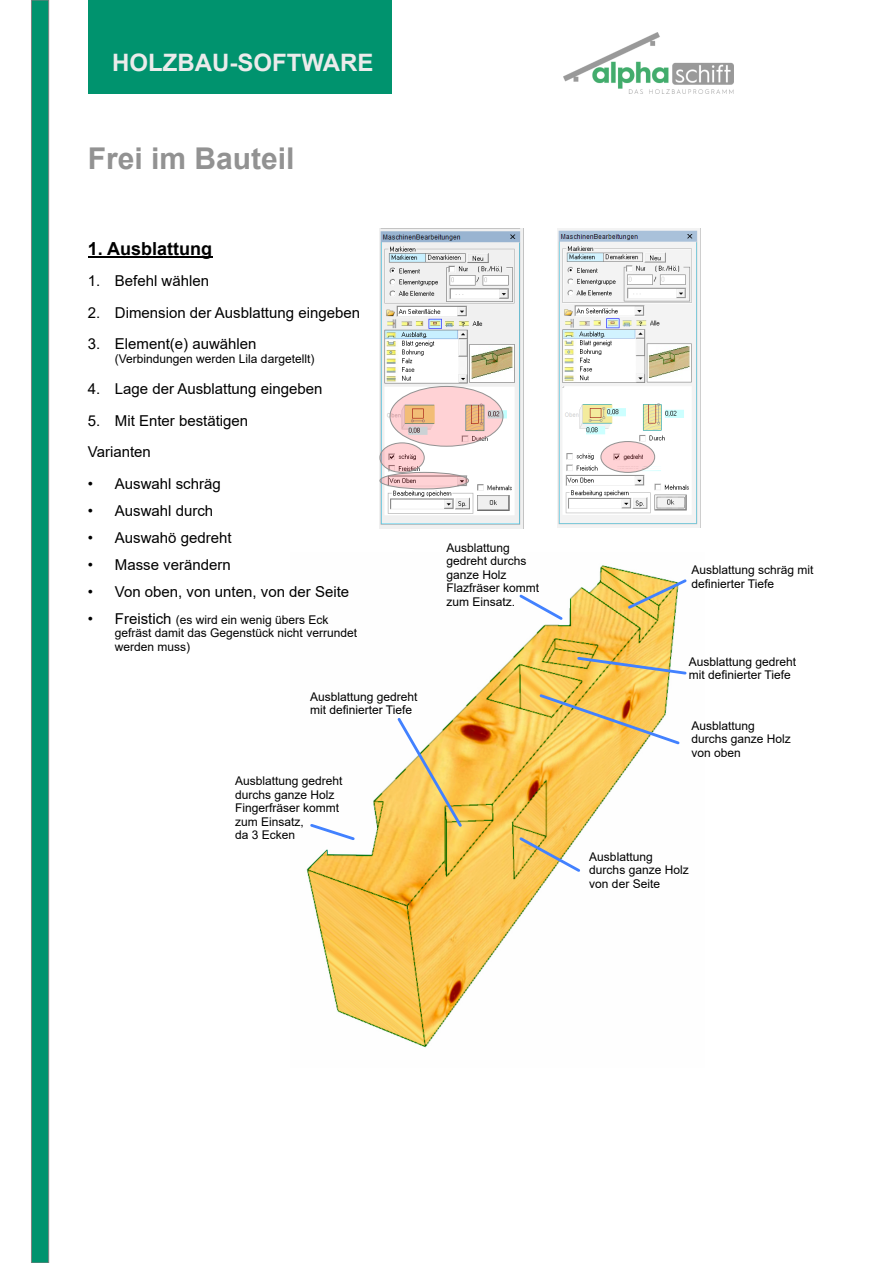
<style>
.page{position:relative;width:893px;height:1263px;background:#fff}
.page>*{position:absolute;margin:0;border:0;box-sizing:border-box;transform-origin:0 0}
.t1{font:700 30px "Arial";color:#929292}
.t2{font:700 24px "Arial";color:#ebebeb}
.t3{font:700 18px "Arial";color:#000}
.t4{font:15px/31.5px "Arial";color:#000}
.t5{font:12px/13.5px "Arial";color:#000}
.s1{font-size:15px}
</style>
<div class="page">
<img style="left:306px;top:565px;width:370px;height:483px">
<div style="left:88px;top:0;width:304px;height:94px;background:#00936e"></div>
<img style="left:564px;top:32px;width:170px;height:62px">
<div style="left:31px;top:0;width:18px;height:1263px;background:#00936e;border:1px solid #808080"></div>
<img style="left:380px;top:228px;width:143px;height:300px">
<div style="left:389px;top:386px;width:114px;height:61px;background:#ff0013;border:1px solid #929292;border-radius:50%;opacity:.18"></div>
<div style="left:379px;top:442px;width:46px;height:31px;background:#ff0013;border:1px solid #929292;border-radius:50%;opacity:.18"></div>
<div style="left:379px;top:472px;width:90px;height:17px;background:#ff0013;border:1px solid #929292;border-radius:50%;opacity:.18"></div>
<hr style="left:88px;top:256px;width:124px;height:2px;background:#000">
<svg style="left:517px;top:592px;width:48px;height:30px"></svg>
<svg style="left:626px;top:577px;width:61px;height:34px"></svg>
<svg style="left:575px;top:655px;width:112px;height:21px"></svg>
<svg style="left:537px;top:692px;width:143px;height:54px"></svg>
<svg style="left:517px;top:835px;width:66px;height:39px"></svg>
<svg style="left:395px;top:715px;width:69px;height:114px"></svg>
<svg style="left:308px;top:822px;width:49px;height:20px"></svg>
<img style="left:558px;top:229px;width:143px;height:298px">
<hr style="left:610px;top:462px;width:53px;height:2px;background:#fff">
<svg style="left:609px;top:463px;width:58px;height:9px"></svg>
<div style="left:600px;top:441px;width:55px;height:32px;background:#ff0013;border:1px solid #929292;border-radius:50%;opacity:.18"></div>
<h2 class="t2" style="left:112px;top:54px;width:263px">HOLZBAU-SOFTWARE</h2>
<h1 class="t1" style="left:88px;top:147px;width:208px">Frei im Bauteil</h1>
<h3 class="t3" style="left:88px;top:241px;width:126px">1. Ausblattung</h3>
<p class="t4" style="left:88px;top:266px;width:123px">1. Befehl wählen</p>
<p class="t4" style="left:88px;top:298px;width:274px">2. Dimension der Ausblattung eingeben</p>
<p class="t4" style="left:88px;top:329px;width:170px">3. Element(e) auwählen</p>
<p class="t5" style="left:115px;top:353px;width:201px">(Verbindungen werden Lila dargetellt)</p>
<p class="t4" style="left:88px;top:374px;width:236px">4. Lage der Ausblattung eingeben</p>
<p class="t4" style="left:88px;top:406px;width:162px">5. Mit Enter bestätigen<br>Varianten</p>
<p class="t4" style="left:88px;top:469px;width:134px">• Auswahl schräg</p>
<p class="t4" style="left:88px;top:496px;width:127px">• Auswahl durch</p>
<p class="t4" style="left:88px;top:523px;width:145px">• Auswahö gedreht</p>
<p class="t4" style="left:88px;top:550px;width:144px">• Masse verändern</p>
<p class="t4" style="left:88px;top:577px;width:263px">• Von oben, von unten, von der Seite</p>
<p class="t5" style="left:115px;top:614px;width:244px;text-indent:-27px"><span class="s1">• Freistich</span> (es wird ein wenig übers Eck gefräst damit das Gegenstück nicht verrundet werden muss)</p>
<p class="t5" style="left:310px;top:691px;width:109px">Ausblattung gedreht mit definierter Tiefe</p>
<p class="t5" style="left:235px;top:775px;width:109px">Ausblattung gedreht durchs ganze Holz<br>Fingerfräser kommt zum Einsatz,<br>da 3 Ecken</p>
<p class="t5" style="left:446px;top:542px;width:94px">Ausblattung gedreht durchs ganze Holz<br>Flazfräser kommt zum Einsatz.</p>
<p class="t5" style="left:691px;top:564px;width:124px">Ausblattung schräg mit definierter Tiefe</p>
<p class="t5" style="left:689px;top:656px;width:109px">Ausblattung gedreht mit definierter Tiefe</p>
<p class="t5" style="left:691px;top:720px;width:101px">Ausblattung durchs ganze Holz von oben</p>
<p class="t5" style="left:589px;top:851px;width:101px">Ausblattung durchs ganze Holz von der Seite</p>
</div>
